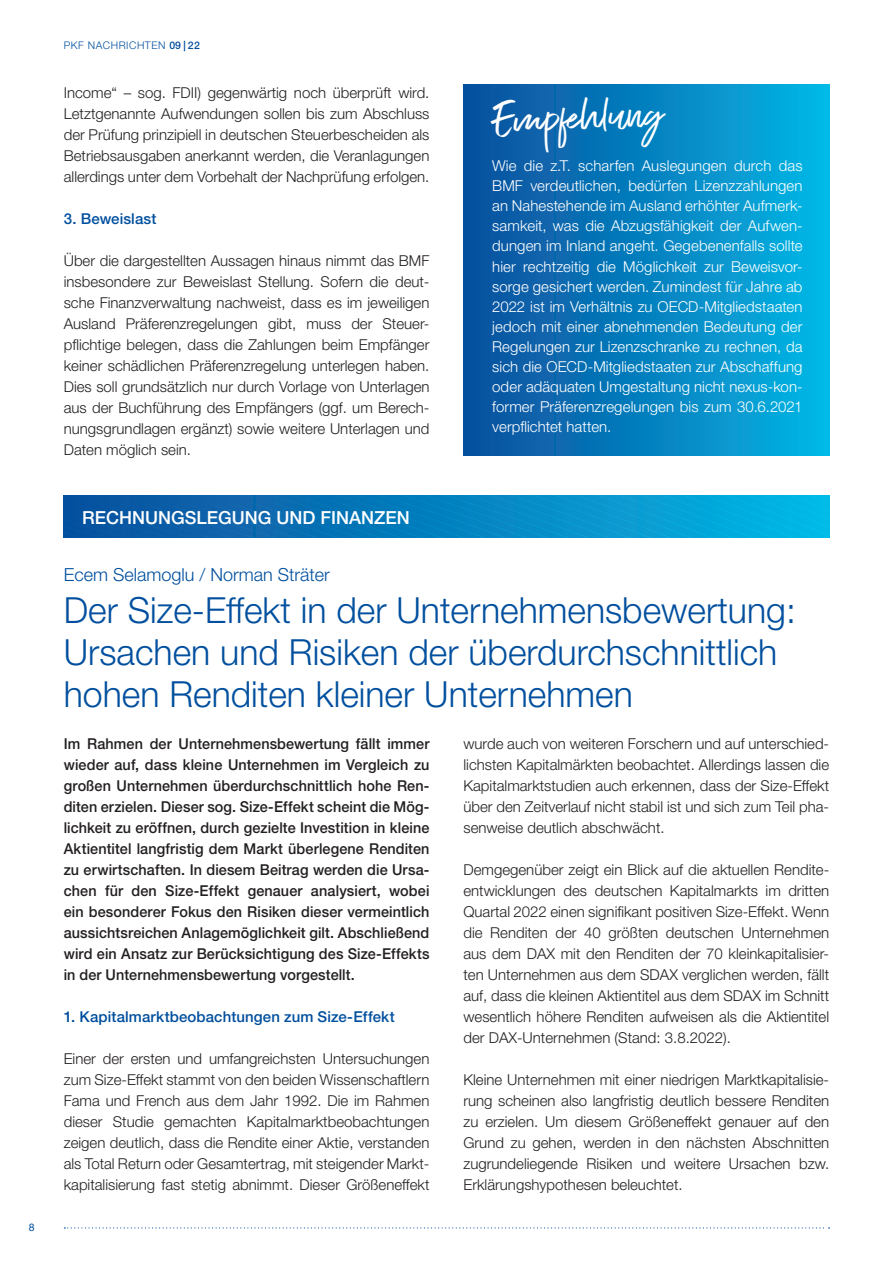
<style>
.page{position:relative;width:893px;height:1263px;background:#fff}
.page>*{position:absolute;margin:0;border:0;box-sizing:border-box;transform-origin:0 0}
.t1{font:46.5px "Exceptional";color:#fff}
.t2{font:300 36px/42px "Helvetica Neue LT";color:#014f9e}
.t3{font:300 18px "Helvetica Neue LT";color:#014f9e}
.t4{font:500 18px "Helvetica Neue LT";color:#fff}
.Copy_Fließtext{font:300 15px/21px "Helvetica Neue LT";color:#231f20;text-align:justify}
.Copy_Fließtext-2{font:500 15px/21px "Helvetica Neue LT";letter-spacing:.005em;color:#231f20;text-align:justify;scale:.96 1}
.t5{font:300 15px/20.1px "Helvetica Neue LT";letter-spacing:.005em;color:#fff;text-align:justify}
.Zwischentitel{font:500 15px "Helvetica Neue LT";letter-spacing:.01em;color:#014f9e}
.t6{font:300 10.5px "Helvetica Neue LT";letter-spacing:.05em;color:#014f9e}
.t7{font:10.5px "Helvetica Neue LT";color:#014f9e}
.s1{font-weight:500}
</style>
<div class="page">
<svg style="left:64px;top:496px;width:765px;height:42px;background:#0682c0"></svg>
<svg style="left:64px;top:1227px;width:766px;height:1px"></svg>
<div style="left:463px;top:85px;width:366px;height:370px;background:linear-gradient(to right,#0a4c9b,#03b6e5)"></div>
<p class="t7" style="left:29px;top:1221px;width:7px">8</p>
<p class="t6" style="left:64px;top:39px;width:138px">PKF NACHRICHTEN <span class="s1">09 | 22</span></p>
<p class="Copy_Fließtext" style="left:64px;top:81px;width:367px">Income“ – sog. FDII) gegenwärtig noch überprüft wird.<br>Letztgenannte Aufwendungen sollen bis zum Abschluss der Prüfung prinzipiell in deutschen Steuerbescheiden als Betriebsausgaben anerkannt werden, die Veranlagungen allerdings unter dem Vorbehalt der Nachprüfung erfolgen.</p>
<p class="Zwischentitel" style="left:64px;top:209px;width:94px">3. Beweislast</p>
<p class="Copy_Fließtext" style="left:64px;top:249px;width:367px">Über die dargestellten Aussagen hinaus nimmt das BMF insbesondere zur Beweislast Stellung. Sofern die deut&shy;sche Finanzverwaltung nachweist, dass es im jeweiligen Ausland Präferenzregelungen gibt, muss der Steuer&shy;pflichtige belegen, dass die Zahlungen beim Empfänger keiner schädlichen Präferenzregelung unterlegen haben.<br>Dies soll grundsätzlich nur durch Vorlage von Unterlagen aus der Buchführung des Empfängers (ggf. um Berech&shy;nungsgrundlagen ergänzt) sowie weitere Unterlagen und Daten möglich sein.</p>
<p class="t4" style="left:82px;top:507px;width:329px">RECHNUNGSLEGUNG UND FINANZEN</p>
<p class="t1" style="left:492px;top:85px;width:172px;rotate:-2deg">Empfehlung</p>
<p class="t5" style="left:492px;top:155px;width:312px">Wie die z.T. scharfen Auslegungen durch das BMF verdeutlichen, bedürfen Lizenzzahlungen an Nahestehende im Ausland erhöhter Aufmerk&shy;samkeit, was die Abzugsfähigkeit der Aufwen&shy;dungen im Inland angeht. Gegebenenfalls sollte hier rechtzeitig die Möglichkeit zur Beweisvor&shy;sorge gesichert werden. Zumindest für Jahre ab 2022 ist im Verhältnis zu OECD-Mitgliedstaaten jedoch mit einer abnehmenden Bedeutung der Regelungen zur Lizenzschranke zu rechnen, da sich die OECD-Mitgliedstaaten zur Abschaffung oder adäquaten Umgestaltung nicht nexus-kon&shy;former Präferenzregelungen bis zum 30.6.2021 verpflichtet hatten.</p>
<p class="t3" style="left:64px;top:563px;width:268px">Ecem Selamoglu / Norman Sträter</p>
<p class="t2" style="left:64px;top:588px;width:734px">Der Size-Effekt in der Unternehmensbewertung:<br>Ursachen und Risiken der überdurchschnittlich</p>
<p class="t2" style="left:64px;top:672px;width:571px">hohen Renditen kleiner Unternehmen</p>
<p class="Copy_Fließtext-2" style="left:64px;top:733px;width:382px">Im Rahmen der Unternehmensbewertung fällt immer wieder auf, dass kleine Unternehmen im Vergleich zu großen Unternehmen überdurchschnittlich hohe Ren&shy;diten erzielen. Dieser sog. Size-Effekt scheint die Mög&shy;lichkeit zu eröffnen, durch gezielte Investition in kleine Aktientitel langfristig dem Markt überlegene Renditen zu erwirtschaften. In diesem Beitrag werden die Ursa&shy;chen für den Size-Effekt genauer analysiert, wobei ein besonderer Fokus den Risiken dieser vermeintlich aussichtsreichen Anlagemöglichkeit gilt. Abschließend wird ein Ansatz zur Berücksichtigung des Size-Effekts in der Unternehmensbewertung vorgestellt.</p>
<p class="Zwischentitel" style="left:64px;top:1007px;width:333px">1. Kapitalmarktbeobachtungen zum Size-Effekt</p>
<p class="Copy_Fließtext" style="left:64px;top:1047px;width:367px">Einer der ersten und umfangreichsten Untersuchungen zum Size-Effekt stammt von den beiden Wissenschaftlern Fama und French aus dem Jahr 1992. Die im Rahmen dieser Studie gemachten Kapitalmarktbeobachtungen zeigen deutlich, dass die Rendite einer Aktie, verstanden als Total Return oder Gesamtertrag, mit steigender Markt&shy;kapitalisierung fast stetig abnimmt. Dieser Größeneffekt</p>
<p class="Copy_Fließtext" style="left:463px;top:732px;width:367px">wurde auch von weiteren Forschern und auf unterschied&shy;lichsten Kapitalmärkten beobachtet. Allerdings lassen die Kapitalmarktstudien auch erkennen, dass der Size-Effekt über den Zeitverlauf nicht stabil ist und sich zum Teil pha&shy;senweise deutlich abschwächt.</p>
<p class="Copy_Fließtext" style="left:463px;top:858px;width:367px">Demgegenüber zeigt ein Blick auf die aktuellen Rendite&shy;entwicklungen des deutschen Kapitalmarkts im dritten Quartal 2022 einen signifikant positiven Size-Effekt. Wenn die Renditen der 40 größten deutschen Unternehmen aus dem DAX mit den Renditen der 70 kleinkapitalisier&shy;ten Unternehmen aus dem SDAX verglichen werden, fällt auf, dass die kleinen Aktientitel aus dem SDAX im Schnitt wesentlich höhere Renditen aufweisen als die Aktientitel der DAX-Unternehmen (Stand: 3.8.2022).</p>
<p class="Copy_Fließtext" style="left:463px;top:1068px;width:367px">Kleine Unternehmen mit einer niedrigen Marktkapitalisie&shy;rung scheinen also langfristig deutlich bessere Renditen zu erzielen. Um diesem Größeneffekt genauer auf den Grund zu gehen, werden in den nächsten Abschnitten zugrundeliegende Risiken und weitere Ursachen bzw.<br>Erklärungshypothesen beleuchtet.</p>
</div>
